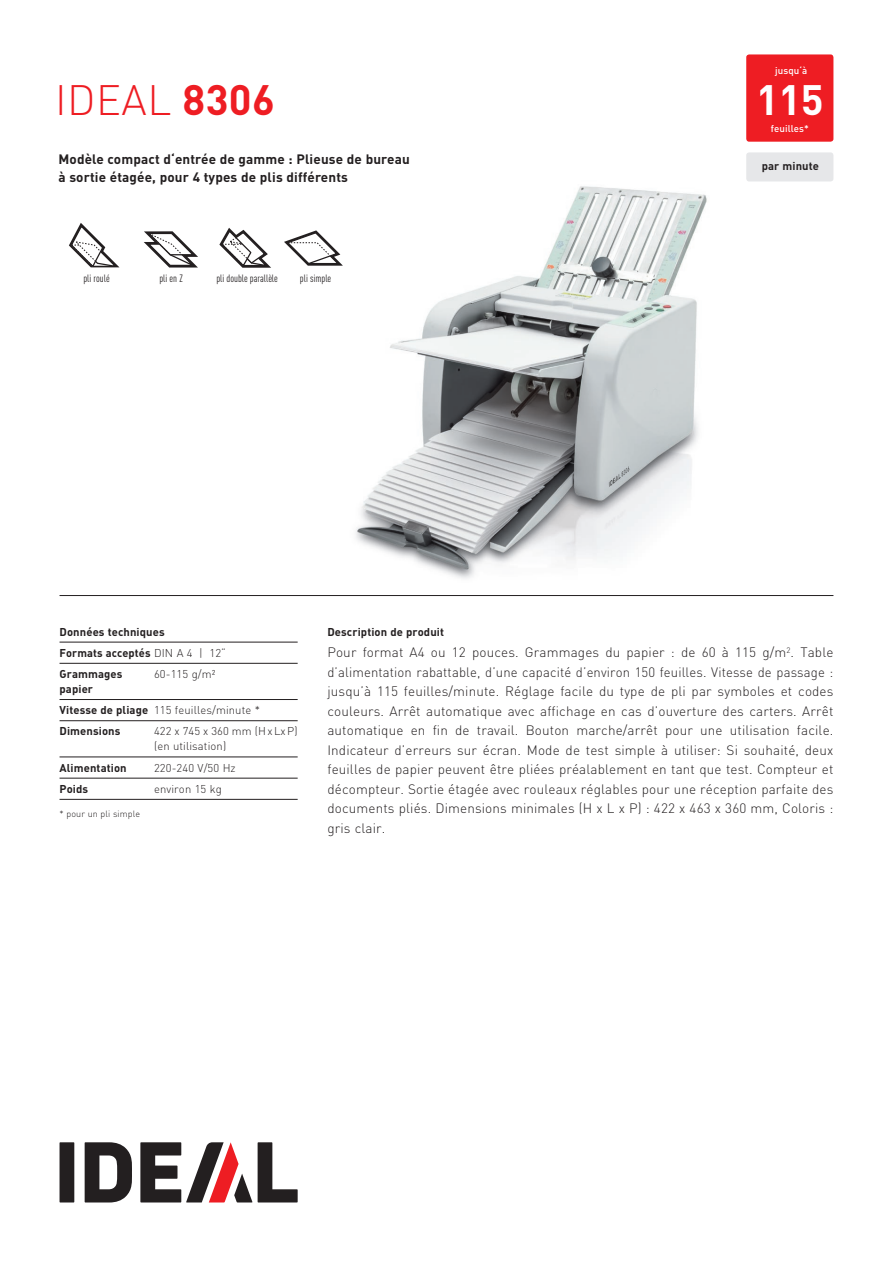
<style>
.page{position:relative;width:893px;height:1263px;background:#fff}
.page>*{position:absolute;margin:0;border:0;box-sizing:border-box;transform-origin:0 0}
.t1{font:300 42px "DIN";letter-spacing:.01em;color:#ee1d23}
.t2{font:700 42px "DIN";color:#fff}
.t3{font:300 13.5px/19.5px "DIN";letter-spacing:.01em;color:#231f20;text-align:justify}
.t4{font:700 13.5px/18px "DIN";letter-spacing:.01em;color:#231f20}
.t5{font:700 11.25px/21.1px "DIN";letter-spacing:.01em;color:#231f20}
.t6{font:300 11.25px/15px "DIN";letter-spacing:.01em;color:#231f20}
.t7{font:10.5px "DIN Cond";color:#231f20}
.t8{font:500 9.75px "DIN";letter-spacing:.01em;color:#fff}
.t9{font:300 9px "DIN";letter-spacing:.01em;color:#231f20}
.s1{font-weight:700}
.s2{font-weight:300}
</style>
<div class="page">
<div style="left:60px;top:1142px;width:14px;height:60px;background:#231f20"></div>
<svg style="left:258px;top:1142px;width:40px;height:60px"></svg>
<svg style="left:85px;top:1142px;width:47px;height:60px"></svg>
<svg style="left:140px;top:1142px;width:112px;height:60px"></svg>
<img style="left:355px;top:181px;width:415px;height:398px">
<hr style="left:60px;top:595px;width:773px;height:1px;background:#231f20">
<hr style="left:60px;top:642px;width:238px;height:1px;background:#231f20">
<hr style="left:60px;top:663px;width:238px;height:1px;background:#231f20">
<hr style="left:60px;top:699px;width:238px;height:1px;background:#231f20">
<hr style="left:60px;top:720px;width:238px;height:1px;background:#231f20">
<hr style="left:60px;top:757px;width:238px;height:1px;background:#231f20">
<hr style="left:60px;top:778px;width:238px;height:1px;background:#231f20">
<hr style="left:60px;top:799px;width:238px;height:1px;background:#231f20">
<div style="left:746px;top:152px;width:87px;height:29px;background:#e6e7e9;border-radius:3px"></div>
<div style="left:746px;top:54px;width:87px;height:88px;background:#ee1d23;border-radius:3px"></div>
<svg style="left:284px;top:230px;width:59px;height:36px"></svg>
<svg style="left:69px;top:223px;width:50px;height:44px"></svg>
<svg style="left:144px;top:231px;width:54px;height:37px"></svg>
<svg style="left:219px;top:228px;width:52px;height:40px"></svg>
<h1 class="t1" style="left:55px;top:74px;width:221px">IDEAL <span class="s1">8306</span></h1>
<p class="t4" style="left:58px;top:150px;width:353px">Modèle compact d‘entrée de gamme : Plieuse de bureau à sortie étagée, pour 4 types de plis différents</p>
<p class="t7" style="left:83px;top:272px;width:28px">pli roulé</p>
<p class="t7" style="left:159px;top:272px;width:25px">pli en Z</p>
<p class="t7" style="left:216px;top:272px;width:63px">pli double parallèle</p>
<p class="t7" style="left:300px;top:272px;width:33px">pli simple</p>
<p class="t8" style="left:775px;top:65px;width:34px">jusqu‘à</p>
<h1 class="t2" style="left:756px;top:72px;width:69px">115</h1>
<p class="t8" style="left:771px;top:122px;width:39px">feuilles*</p>
<p class="t5" style="left:762px;top:155px;width:59px">par minute</p>
<p class="t5" style="left:60px;top:620px;width:168px">Données techniques<br>Formats acceptés <span class="s2">DIN A 4 | 12“<br></span>Grammages</p>
<p class="t6" style="left:154px;top:666px;width:63px">60-115 g/m²</p>
<p class="t5" style="left:60px;top:678px;width:202px">papier<br>Vitesse de pliage <span class="s2">115 feuilles/minute *<br></span>Dimensions</p>
<p class="t6" style="left:154px;top:724px;width:145px">422 x 745 x 360 mm (H x LxP) (en utilisation)</p>
<p class="t5" style="left:60px;top:756px;width:69px">Alimentation</p>
<p class="t6" style="left:154px;top:760px;width:83px">220-240 V/50 Hz</p>
<p class="t5" style="left:60px;top:778px;width:30px">Poids</p>
<p class="t6" style="left:154px;top:781px;width:69px">environ 15 kg</p>
<p class="t9" style="left:60px;top:808px;width:82px">* pour un pli simple</p>
<p class="t5" style="left:327px;top:620px;width:118px">Description de produit</p>
<p class="t3" style="left:327px;top:642px;width:508px">Pour format A4 ou 12 pouces. Grammages du papier : de 60 à 115 g/m<sup>2</sup>. Table d’alimentation rabattable, d’une capacité d’environ 150 feuilles. Vitesse de passage : jusqu’à 115 feuilles/minute. Réglage facile du type de pli par symboles et codes couleurs. Arrêt automatique avec affichage en cas d’ouverture des carters. Arrêt automatique en fin de travail. Bouton marche/arrêt pour une utilisation facile.<br>Indicateur d’erreurs sur écran. Mode de test simple à utiliser: Si souhaité, deux feuilles de papier peuvent être pliées préalablement en tant que test. Compteur et décompteur. Sortie étagée avec rouleaux réglables pour une réception parfaite des documents pliés. Dimensions minimales (H x L x P) : 422 x 463 x 360 mm, Coloris : gris clair.</p>
</div>
